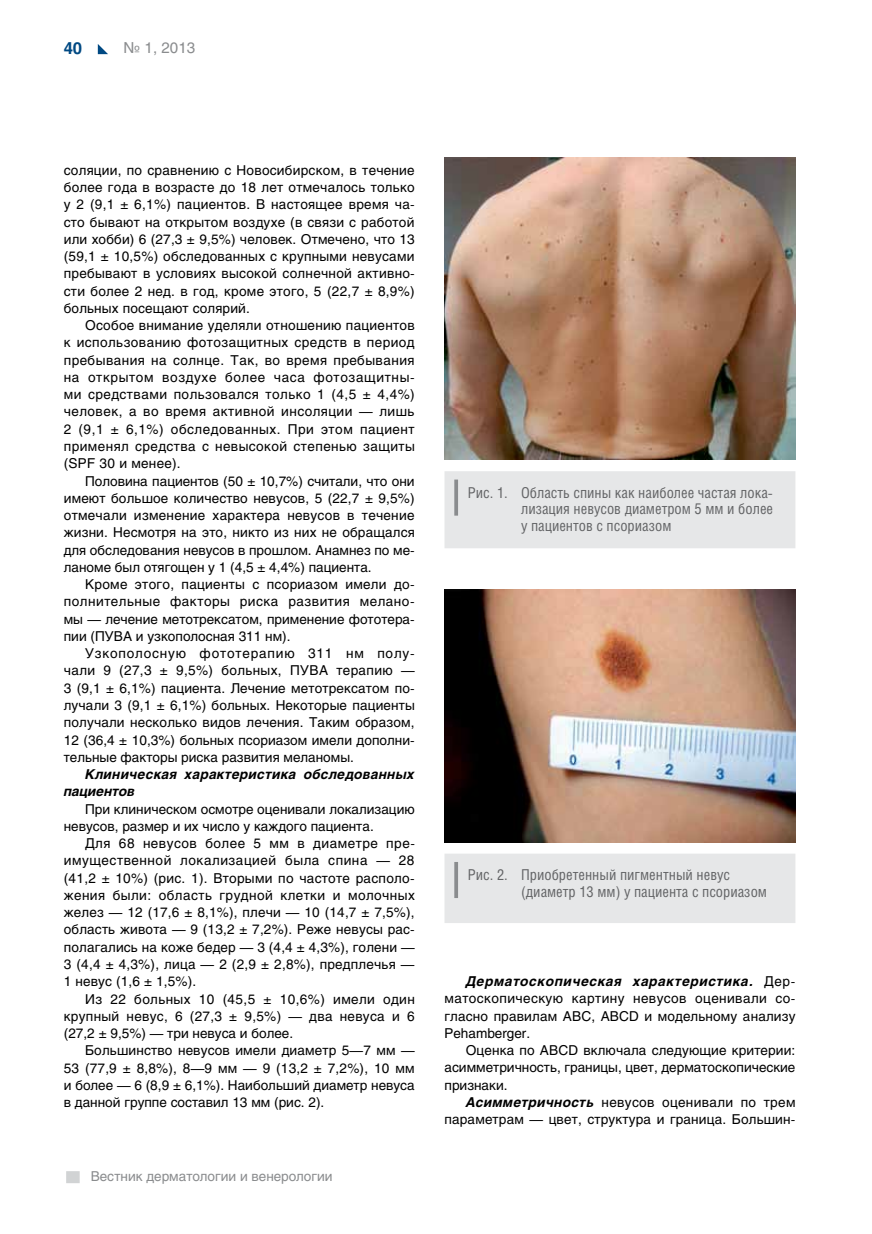
<style>
.page{position:relative;width:872px;height:1234px;background:#fff}
.page>*{position:absolute;margin:0;border:0;box-sizing:border-box;transform-origin:0 0}
.t1{font:700 16.5px "Helios C";color:#004983}
.t2{font:15px/16.5px "Helios Cond C";color:#636466;text-align:justify}
.t3{font:15px "Helios C";color:#8a8c8e}
.t4{font:13.5px/17.2px "Helios C";color:#000;text-align:justify}
.t5{font:italic 700 13.5px/17.2px "Helios C";letter-spacing:.02em;color:#000}
.t6{font:13.5px "Helios C";color:#8a8c8e}
.s1{font-weight:700;font-style:italic}
</style>
<div class="page">
<div style="left:66px;top:1170px;width:14px;height:12px;background:#d1d3d4"></div>
<svg style="left:98px;top:44px;width:10px;height:10px"></svg>
<img style="left:444px;top:157px;width:351px;height:302px">
<img style="left:444px;top:589px;width:351px;height:253px">
<div style="left:444px;top:471px;width:351px;height:77px;background:#e6e7e8"></div>
<svg style="left:454px;top:479px;width:4px;height:36px"></svg>
<div style="left:444px;top:854px;width:351px;height:68px;background:#e6e7e8"></div>
<svg style="left:454px;top:861px;width:4px;height:36px"></svg>
<p class="t1" style="left:64px;top:38px;width:20px">40</p>
<p class="t3" style="left:124px;top:39px;width:73px">№ 1, 2013</p>
<p class="t4" style="left:64px;top:161px;width:352px">соляции, по сравнению с Новосибирском, в течение более года в возрасте до 18 лет отмечалось только у 2 (9,1 ± 6,1%) пациентов. В настоящее время ча&shy;сто бывают на открытом воздухе (в связи с работой или хобби) 6 (27,3 ± 9,5%) человек. Отмечено, что 13 (59,1 ± 10,5%) обследованных с крупными невусами пребывают в условиях высокой солнечной активно&shy;сти более 2 нед. в год, кроме этого, 5 (22,7 ± 8,9%) больных посещают солярий.</p>
<p class="t4" style="left:64px;top:316px;width:353px;text-indent:21px">Особое внимание уделяли отношению пациентов к использованию фотозащитных средств в период пребывания на солнце. Так, во время пребывания на открытом воздухе более часа фотозащитны&shy;ми средствами пользовался только 1 (4,5 ± 4,4%) человек, а во время активной инсоляции — лишь 2 (9,1 ± 6,1%) обследованных. При этом пациент применял средства с невысокой степенью защиты (SPF 30 и менее).</p>
<p class="t4" style="left:64px;top:472px;width:352px;text-indent:21px">Половина пациентов (50 ± 10,7%) считали, что они имеют большое количество невусов, 5 (22,7 ± 9,5%) отмечали изменение характера невусов в течение жизни. Несмотря на это, никто из них не обращался для обследования невусов в прошлом. Анамнез по ме&shy;ланоме был отягощен у 1 (4,5 ± 4,4%) пациента.</p>
<p class="t4" style="left:64px;top:575px;width:352px;text-indent:21px">Кроме этого, пациенты с псориазом имели до&shy;полнительные факторы риска развития мелано&shy;мы — лечение метотрексатом, применение фототера&shy;пии (ПУВА и узкополосная 311 нм).</p>
<p class="t4" style="left:64px;top:644px;width:352px;text-indent:21px">Узкополосную фототерапию 311 нм полу&shy;чали 9 (27,3 ± 9,5%) больных, ПУВА терапию — 3 (9,1 ± 6,1%) пациента. Лечение метотрексатом по&shy;лучали 3 (9,1 ± 6,1%) больных. Некоторые пациенты получали несколько видов лечения. Таким образом, 12 (36,4 ± 10,3%) больных псориазом имели дополни&shy;тельные факторы риска развития меланомы.</p>
<p class="t5" style="left:64px;top:765px;width:352px;text-indent:21px">Клиническая характеристика обследованных пациентов</p>
<p class="t4" style="left:64px;top:799px;width:352px;text-indent:21px">При клиническом осмотре оценивали локализацию невусов, размер и их число у каждого пациента.</p>
<p class="t4" style="left:64px;top:834px;width:352px;text-indent:21px">Для 68 невусов более 5 мм в диаметре пре&shy;имущественной локализацией была спина — 28 (41,2 ± 10%) (рис. 1). Вторыми по частоте располо&shy;жения были: область грудной клетки и молочных желез — 12 (17,6 ± 8,1%), плечи — 10 (14,7 ± 7,5%), область живота — 9 (13,2 ± 7,2%). Реже невусы рас&shy;полагались на коже бедер — 3 (4,4 ± 4,3%), голени — 3 (4,4 ± 4,3%), лица — 2 (2,9 ± 2,8%), предплечья — 1 невус (1,6 ± 1,5%).</p>
<p class="t4" style="left:64px;top:989px;width:352px;text-indent:21px">Из 22 больных 10 (45,5 ± 10,6%) имели один крупный невус, 6 (27,3 ± 9,5%) — два невуса и 6 (27,2 ± 9,5%) — три невуса и более.</p>
<p class="t4" style="left:64px;top:1041px;width:352px;text-indent:21px">Большинство невусов имели диаметр 5—7 мм — 53 (77,9 ± 8,8%), 8—9 мм — 9 (13,2 ± 7,2%), 10 мм и более — 6 (8,9 ± 6,1%). Наибольший диаметр невуса в данной группе составил 13 мм (рис. 2).</p>
<p class="t6" style="left:91px;top:1168px;width:243px">Вестник дерматологии и венерологии</p>
<p class="t2" style="left:521px;top:484px;width:253px;text-indent:-53px">Рис. 1. Область спины как наиболее частая лока&shy;лизация невусов диаметром 5 мм и более у пациентов с псориазом</p>
<p class="t2" style="left:521px;top:866px;width:247px;text-indent:-53px">Рис. 2. Приобретенный пигментный невус (диаметр 13 мм) у пациента с псориазом</p>
<p class="t4" style="left:444px;top:972px;width:352px;text-indent:21px"><span class="s1">Дерматоскопическая характеристика.</span> Дер&shy;матоскопическую картину невусов оценивали со&shy;гласно правилам ABC, ABCD и модельному анализу Pehamberger.</p>
<p class="t4" style="left:444px;top:1041px;width:352px;text-indent:21px">Оценка по ABCD включала следующие критерии: асимметричность, границы, цвет, дерматоскопические признаки.</p>
<p class="t4" style="left:444px;top:1093px;width:352px;text-align:right"><span class="s1">Асимметричность</span> невусов оценивали по трем параметрам — цвет, структура и граница. Большин-</p>
</div>
